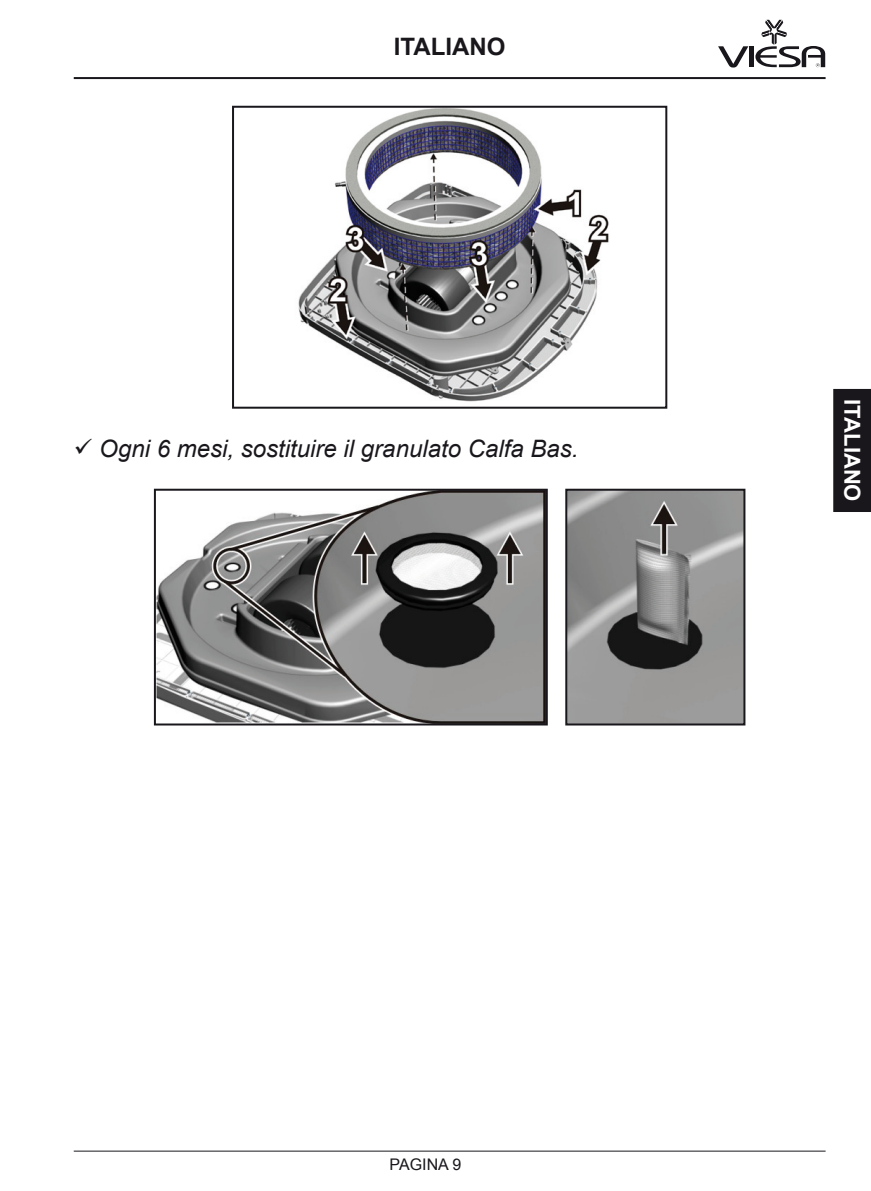
<style>
.page{position:relative;width:871px;height:1191px;background:#fff}
.page>*{position:absolute;margin:0;border:0;box-sizing:border-box;transform-origin:0 0}
.t1{font:italic 24px "Arial";color:#1a171c}
.t2{font:700 24px "Arial";color:#1a171c}
.t3{font:700 22px "Arial";color:#fff}
.t4{font:16px "Arial";color:#1a171c}
</style>
<div class="page">
<hr style="left:74px;top:1150px;width:751px;height:1px;background:#1a171c">
<hr style="left:74px;top:77px;width:751px;height:2px;background:#1a171c">
<div style="left:833px;top:389px;width:37px;height:123px;background:#1a171c"></div>
<svg style="left:718px;top:46px;width:30px;height:22px"></svg>
<hr style="left:749px;top:46px;width:4px;height:21px;background:#1a171c">
<svg style="left:755px;top:20px;width:70px;height:47px"></svg>
<img style="left:298px;top:109px;width:311px;height:293px">
<div style="left:232px;top:106px;width:435px;height:303px;border:2px solid #1a171c"></div>
<img style="left:157px;top:492px;width:387px;height:230px">
<div style="left:154px;top:489px;width:393px;height:236px;border:2px solid #1a171c"></div>
<img style="left:568px;top:492px;width:174px;height:230px">
<div style="left:565px;top:489px;width:180px;height:236px;border:2px solid #1a171c"></div>
<p class="t2" style="left:394px;top:31px;width:113px">ITALIANO</p>
<p class="t1" style="left:74px;top:433px;width:506px">✓ Ogni 6 mesi, sostituire il granulato Calfa Bas.</p>
<p class="t4" style="left:389px;top:1153px;width:73px">PAGINA 9</p>
<p class="t3" style="left:866px;top:399px;width:104px;rotate:90deg">ITALIANO</p>
</div>
